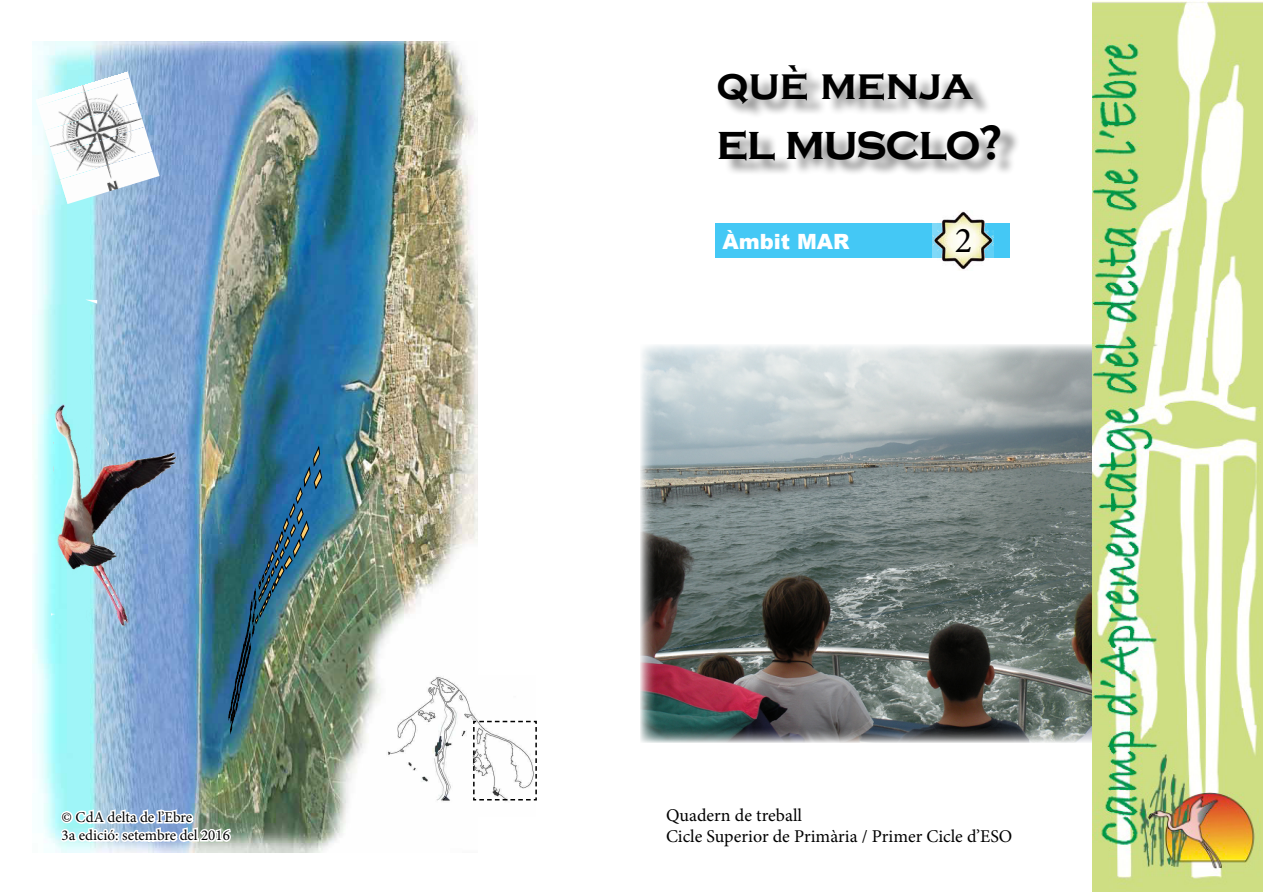
<style>
.page{position:relative;width:1263px;height:893px;background:#fff}
.page>*{position:absolute;margin:0;border:0;box-sizing:border-box;transform-origin:0 0}
.t1{font:700 49.5px "Copperplate Gothic";letter-spacing:-.03em;color:#000}
.t2{font:700 45px "Copperplate Gothic";color:#000}
.t3{font:36.45px "Minion Pro";color:#000}
.t4{font:900 21px "Arial";color:#fff}
.t5{font:18px/21.6px "Minion Pro";color:#000}
.t6{font:15px/18px "Minion Pro";color:#000}
</style>
<div class="page">
<img style="left:640px;top:344px;width:453px;height:398px">
<img style="left:1093px;top:2px;width:170px;height:889px">
<img style="left:33px;top:41px;width:445px;height:811px">
<img style="left:51px;top:401px;width:127px;height:228px">
<img style="left:60px;top:151px;width:100px;height:53px">
<img style="left:52px;top:127px;width:100px;height:53px">
<img style="left:45px;top:102px;width:100px;height:53px">
<img style="left:37px;top:78px;width:100px;height:53px">
<img style="left:35px;top:71px;width:95px;height:35px">
<img style="left:229px;top:446px;width:93px;height:289px">
<svg style="left:85px;top:300px;width:12px;height:4px"></svg>
<img style="left:387px;top:675px;width:119px;height:142px">
<svg style="left:472px;top:720px;width:65px;height:81px"></svg>
<svg style="left:58px;top:796px;width:175px;height:50px"></svg>
<div style="left:715px;top:223px;width:295px;height:34px;background:#44c8f5"></div>
<div style="left:722px;top:66px;width:298px;height:110px;background:#000;opacity:.47"></div>
<img style="left:932px;top:211px;width:61px;height:59px">
<p class="t6" style="left:62px;top:808px;width:170px">© CdA delta de l’Ebre<br>3a edició: setembre del 2016</p>
<h2 class="t2" style="left:716px;top:60px;width:258px">què menja</h2>
<h1 class="t1" style="left:716px;top:116px;width:288px">el musclo?</h1>
<p class="t4" style="left:722px;top:226px;width:129px">Àmbit MAR</p>
<h3 class="t3" style="left:955px;top:216px;width:19px">2</h3>
<p class="t5" style="left:666px;top:804px;width:348px">Quadern de treball<br>Cicle Superior de Primària / Primer Cicle d’ESO</p>
</div>
